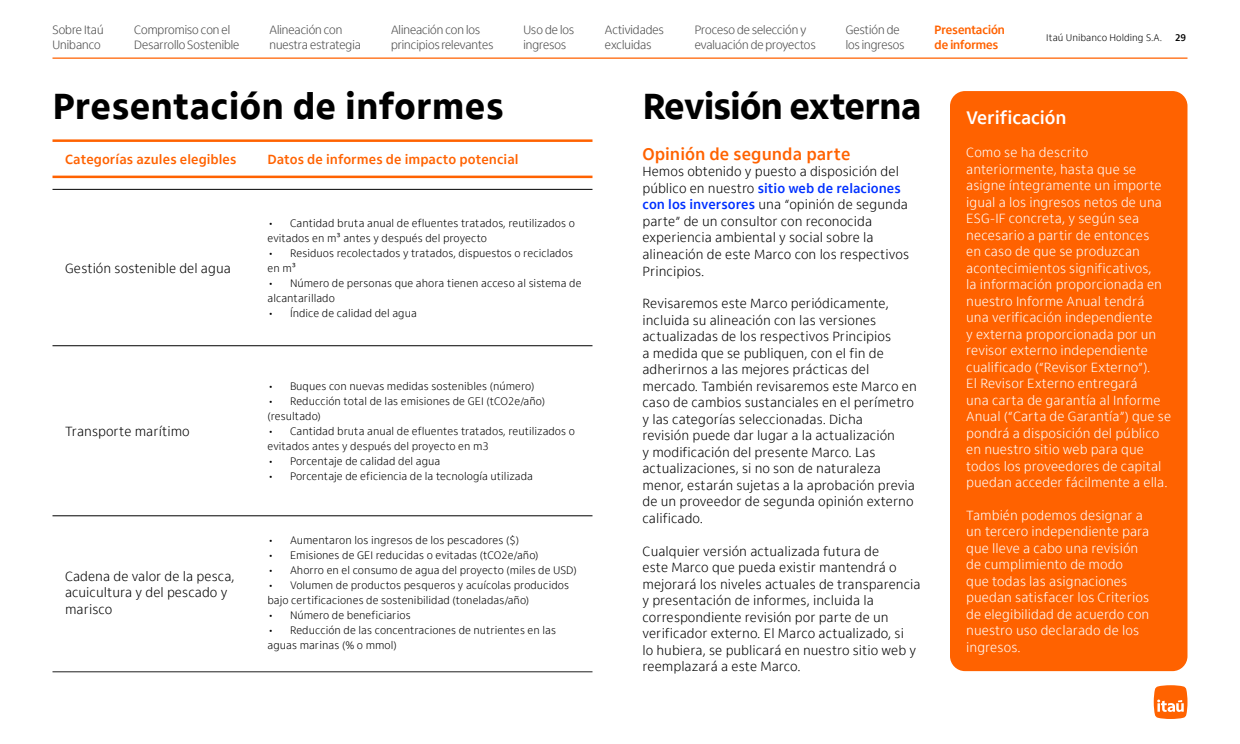
<style>
.page{position:relative;width:1240px;height:744px;background:#fff}
.page>*{position:absolute;margin:0;border:0;box-sizing:border-box;transform-origin:0 0}
.t1{font:800 37.5px "Itau Text Pro";color:#000}
.t2{font:800 37.5px "Itau Text Pro";letter-spacing:-.03em;color:#000}
.t3{font:700 18.75px "Itau Text Pro";letter-spacing:-.01em;color:#fff}
.t4{font:700 17.5px "Itau Text Pro";color:#ff6200}
.t5{font:300 13.75px/16.5px "Itau Text Pro";color:#000}
.t6{font:300 13.75px/16.5px "Itau Text Pro";color:#fff}
.t7{font:700 13.75px "Itau Text Pro";color:#ff6200}
.t8{font:300 12.5px/15px "Itau Display Pro";color:#4c4c4c}
.t9{font:700 12.5px/15px "Itau Display Pro";color:#ff6200}
.t10{font:300 11.25px/15px "Itau Text Pro";color:#000}
.t11{font:300 10px "Itau Text Pro";color:#000}
.t12{font:700 10px "Itau Text Pro";color:#000}
.s1{font-weight:700;color:#0131ff}
</style>
<div class="page">
<div style="left:950px;top:91px;width:238px;height:580px;background:#ff6200;border-radius:15px"></div>
<hr style="left:52px;top:345px;width:203px;height:1px;background:#000">
<hr style="left:255px;top:345px;width:337px;height:1px;background:#000">
<hr style="left:52px;top:515px;width:203px;height:1px;background:#000">
<hr style="left:255px;top:515px;width:337px;height:1px;background:#000">
<hr style="left:52px;top:139px;width:203px;height:3px;background:#ff6200">
<hr style="left:255px;top:139px;width:337px;height:3px;background:#ff6200">
<hr style="left:52px;top:176px;width:203px;height:2px;background:#ff6200">
<hr style="left:255px;top:176px;width:337px;height:2px;background:#ff6200">
<hr style="left:52px;top:189px;width:203px;height:1px;background:#000">
<hr style="left:255px;top:189px;width:337px;height:1px;background:#000">
<hr style="left:52px;top:671px;width:540px;height:1px;background:#4c4c4c">
<svg style="left:1154px;top:685px;width:33px;height:34px"></svg>
<hr style="left:52px;top:58px;width:1136px;height:1px;background:#ff6200">
<p class="t8" style="left:52px;top:23px;width:53px">Sobre Itaú<br>Unibanco</p>
<p class="t8" style="left:134px;top:23px;width:107px">Compromiso con el<br>Desarrollo Sostenible</p>
<p class="t8" style="left:270px;top:23px;width:93px">Alineación con nuestra estrategia</p>
<p class="t8" style="left:391px;top:23px;width:104px">Alineación con los principios relevantes</p>
<p class="t8" style="left:523px;top:23px;width:52px">Uso de los ingresos</p>
<p class="t8" style="left:605px;top:23px;width:60px">Actividades excluidas</p>
<p class="t8" style="left:695px;top:23px;width:122px">Proceso de selección y evaluación de proyectos</p>
<p class="t8" style="left:846px;top:23px;width:60px">Gestión de los ingresos</p>
<p class="t11" style="left:1046px;top:32px;width:117px">Itaú Unibanco Holding S.A.</p>
<p class="t12" style="left:1175px;top:32px;width:13px">29</p>
<p class="t9" style="left:935px;top:23px;width:72px">Presentación de informes</p>
<h1 class="t1" style="left:52px;top:85px;width:453px">Presentación de informes</h1>
<p class="t7" style="left:65px;top:151px;width:173px">Categorías azules elegibles</p>
<p class="t7" style="left:267px;top:151px;width:253px">Datos de informes de impacto potencial</p>
<p class="t5" style="left:65px;top:260px;width:167px">Gestión sostenible del agua</p>
<p class="t5" style="left:65px;top:423px;width:126px">Transporte marítimo</p>
<p class="t5" style="left:65px;top:568px;width:171px">Cadena de valor de la pesca, acuicultura y del pescado y marisco</p>
<p class="t10" style="left:268px;top:216px;width:309px">• Cantidad bruta anual de efluentes tratados, reutilizados o evitados en m³ antes y después del proyecto</p>
<p class="t10" style="left:268px;top:246px;width:307px">• Residuos recolectados y tratados, dispuestos o reciclados en m³</p>
<p class="t10" style="left:268px;top:276px;width:316px">• Número de personas que ahora tienen acceso al sistema de alcantarillado</p>
<p class="t10" style="left:269px;top:306px;width:150px">• Índice de calidad del agua</p>
<p class="t10" style="left:269px;top:379px;width:267px">• Buques con nuevas medidas sostenibles (número)</p>
<p class="t10" style="left:268px;top:394px;width:279px">• Reducción total de las emisiones de GEI (tCO2e/año) (resultado)</p>
<p class="t10" style="left:268px;top:424px;width:309px">• Cantidad bruta anual de efluentes tratados, reutilizados o evitados antes y después del proyecto en m3</p>
<p class="t10" style="left:269px;top:454px;width:173px">• Porcentaje de calidad del agua</p>
<p class="t10" style="left:269px;top:469px;width:266px">• Porcentaje de eficiencia de la tecnología utilizada</p>
<p class="t10" style="left:269px;top:532px;width:252px">• Aumentaron los ingresos de los pescadores ($)</p>
<p class="t10" style="left:269px;top:547px;width:271px">• Emisiones de GEI reducidas o evitadas (tCO2e/año)</p>
<p class="t10" style="left:269px;top:562px;width:310px">• Ahorro en el consumo de agua del proyecto (miles de USD)</p>
<p class="t10" style="left:268px;top:577px;width:303px">• Volumen de productos pesqueros y acuícolas producidos bajo certificaciones de sostenibilidad (toneladas/año)</p>
<p class="t10" style="left:269px;top:607px;width:143px">• Número de beneficiarios</p>
<p class="t10" style="left:268px;top:622px;width:290px">• Reducción de las concentraciones de nutrientes en las aguas marinas (% o mmol)</p>
<h1 class="t2" style="left:642px;top:85px;width:281px">Revisión externa</h1>
<p class="t4" style="left:642px;top:144px;width:210px">Opinión de segunda parte</p>
<p class="t5" style="left:642px;top:164px;width:268px">Hemos obtenido y puesto a disposición del público en nuestro <span class="s1">sitio web de relaciones con los inversores</span> una “opinión de segunda parte” de un consultor con reconocida experiencia ambiental y social sobre la alineación de este Marco con los respectivos Principios.</p>
<p class="t5" style="left:642px;top:296px;width:276px">Revisaremos este Marco periódicamente, incluida su alineación con las versiones actualizadas de los respectivos Principios<br>a medida que se publiquen, con el fin de adherirnos a las mejores prácticas del mercado. También revisaremos este Marco en caso de cambios sustanciales en el perímetro y las categorías seleccionadas. Dicha<br>revisión puede dar lugar a la actualización<br>y modificación del presente Marco. Las actualizaciones, si no son de naturaleza menor, estarán sujetas a la aprobación previa de un proveedor de segunda opinión externo calificado.</p>
<p class="t5" style="left:642px;top:543px;width:280px">Cualquier versión actualizada futura de<br>este Marco que pueda existir mantendrá o mejorará los niveles actuales de transparencia y presentación de informes, incluida la correspondiente revisión por parte de un verificador externo. El Marco actualizado, si<br>lo hubiera, se publicará en nuestro sitio web y reemplazará a este Marco.</p>
<h2 class="t3" style="left:966px;top:107px;width:102px">Verificación</h2>
<p class="t6" style="left:966px;top:144px;width:207px">Como se ha descrito anteriormente, hasta que se asigne íntegramente un importe igual a los ingresos netos de una<br>ESG-IF concreta, y según sea necesario a partir de entonces<br>en caso de que se produzcan acontecimientos significativos,<br>la información proporcionada en nuestro Informe Anual tendrá<br>una verificación independiente<br>y externa proporcionada por un revisor externo independiente cualificado (“Revisor Externo”).<br>El Revisor Externo entregará<br>una carta de garantía al Informe<br>Anual (“Carta de Garantía”) que se pondrá a disposición del público en nuestro sitio web para que todos los proveedores de capital puedan acceder fácilmente a ella.</p>
<p class="t6" style="left:966px;top:507px;width:185px">También podemos designar a un tercero independiente para que lleve a cabo una revisión de cumplimiento de modo<br>que todas las asignaciones puedan satisfacer los Criterios de elegibilidad de acuerdo con nuestro uso declarado de los ingresos.</p>
</div>
